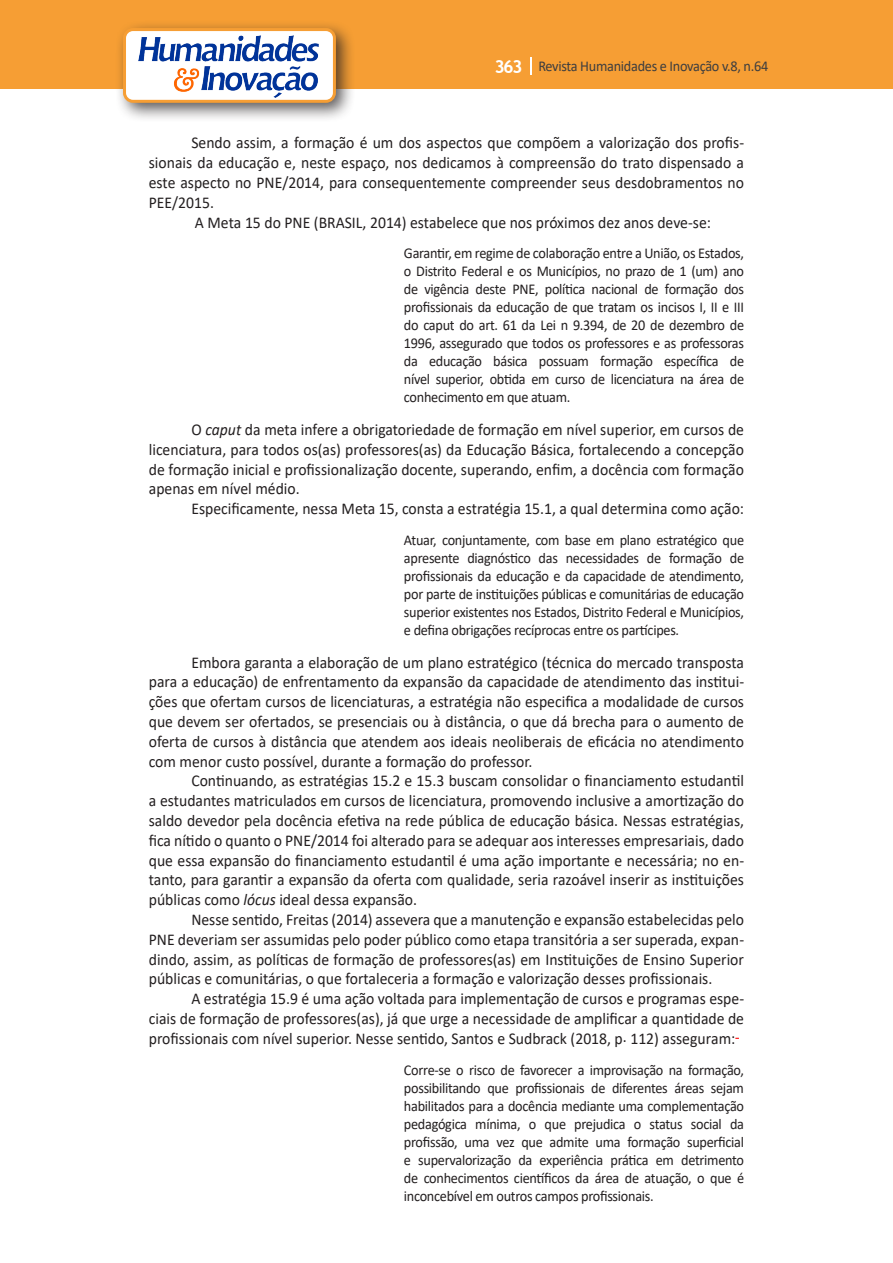
<style>
.page{position:relative;width:893px;height:1263px;background:#fff}
.page>*{position:absolute;margin:0;border:0;box-sizing:border-box;transform-origin:0 0}
.Texto{font:16.5px/19.8px "Calibri";color:#231f20;text-align:justify;scale:.95 1}
.citacao{font:15px/18px "Calibri";letter-spacing:-.02em;color:#231f20;text-align:justify;scale:.95 1}
.t1{font:15px "Calibri";letter-spacing:-.02em;color:#3e3e3f;scale:.95 1}
.s1{font-family:"Trebuchet MS";font-weight:700;font-size:18px;color:#fff}
.s2{font-style:italic}
</style>
<div class="page">
<div style="left:0;top:0;width:893px;height:88px;background:#f69e34"></div>
<svg style="left:530px;top:57px;width:2px;height:18px"></svg>
<div style="left:115px;top:20px;width:241px;height:103px;background:#231f20;opacity:.75"></div>
<div style="left:125px;top:30px;width:209px;height:71px;background:#fff;border-radius:9px"></div>
<img style="left:138px;top:35px;width:181px;height:62px">
<div style="left:123px;top:28px;width:213px;height:75px;border:3px solid #f69e34;border-radius:9px"></div>
<p class="t1" style="left:495px;top:56px;width:290px"><span class="s1">363</span> Revista Humanidades e Inovação v.8, n.64</p>
<p class="Texto" style="left:149px;top:133px;width:628px;text-indent:43px">Sendo assim, a formação é um dos aspectos que compõem a valorização dos profis&shy;sionais da educação e, neste espaço, nos dedicamos à compreensão do trato dispensado a este aspecto no PNE/2014, para consequentemente compreender seus desdobramentos no PEE/2015.</p>
<p class="Texto" style="left:195px;top:212px;width:545px">A Meta 15 do PNE (BRASIL, 2014) estabelece que nos próximos dez anos deve-se:</p>
<p class="citacao" style="left:404px;top:244px;width:360px">Garantir, em regime de colaboração entre a União, os Estados, o Distrito Federal e os Municípios, no prazo de 1 (um) ano de vigência deste PNE, política nacional de formação dos profissionais da educação de que tratam os incisos I, II e III do caput do art. 61 da Lei n 9.394, de 20 de dezembro de 1996, assegurado que todos os professores e as professoras da educação básica possuam formação específica de nível superior, obtida em curso de licenciatura na área de conhecimento em que atuam.</p>
<p class="Texto" style="left:149px;top:419px;width:628px;text-indent:43px">O <span class="s2">caput</span> da meta infere a obrigatoriedade de formação em nível superior, em cursos de licenciatura, para todos os(as) professores(as) da Educação Básica, fortalecendo a concepção de formação inicial e profissionalização docente, superando, enfim, a docência com formação apenas em nível médio.</p>
<p class="Texto" style="left:191px;top:498px;width:583px">Especificamente, nessa Meta 15, consta a estratégia 15.1, a qual determina como ação:</p>
<p class="citacao" style="left:404px;top:531px;width:360px">Atuar, conjuntamente, com base em plano estratégico que apresente diagnóstico das necessidades de formação de profissionais da educação e da capacidade de atendimento, por parte de instituições públicas e comunitárias de educação superior existentes nos Estados, Distrito Federal e Municípios, e defina obrigações recíprocas entre os partícipes.</p>
<p class="Texto" style="left:149px;top:652px;width:628px;text-indent:43px">Embora garanta a elaboração de um plano estratégico (técnica do mercado transposta para a educação) de enfrentamento da expansão da capacidade de atendimento das institui&shy;ções que ofertam cursos de licenciaturas, a estratégia não especifica a modalidade de cursos que devem ser ofertados, se presenciais ou à distância, o que dá brecha para o aumento de oferta de cursos à distância que atendem aos ideais neoliberais de eficácia no atendimento com menor custo possível, durante a formação do professor.</p>
<p class="Texto" style="left:149px;top:770px;width:628px;text-indent:43px">Continuando, as estratégias 15.2 e 15.3 buscam consolidar o financiamento estudantil a estudantes matriculados em cursos de licenciatura, promovendo inclusive a amortização do saldo devedor pela docência efetiva na rede pública de educação básica. Nessas estratégias, fica nítido o quanto o PNE/2014 foi alterado para se adequar aos interesses empresariais, dado que essa expansão do financiamento estudantil é uma ação importante e necessária; no en&shy;tanto, para garantir a expansão da oferta com qualidade, seria razoável inserir as instituições públicas como <span class="s2">lócus</span> ideal dessa expansão.</p>
<p class="Texto" style="left:149px;top:909px;width:628px;text-indent:43px">Nesse sentido, Freitas (2014) assevera que a manutenção e expansão estabelecidas pelo PNE deveriam ser assumidas pelo poder público como etapa transitória a ser superada, expan&shy;dindo, assim, as políticas de formação de professores(as) em Instituições de Ensino Superior públicas e comunitárias, o que fortaleceria a formação e valorização desses profissionais.</p>
<p class="Texto" style="left:149px;top:988px;width:628px;text-indent:43px">A estratégia 15.9 é uma ação voltada para implementação de cursos e programas espe&shy;ciais de formação de professores(as), já que urge a necessidade de amplificar a quantidade de profissionais com nível superior. Nesse sentido, Santos e Sudbrack (2018, p. 112) asseguram:</p>
<p class="citacao" style="left:404px;top:1060px;width:360px">Corre-se o risco de favorecer a improvisação na formação, possibilitando que profissionais de diferentes áreas sejam habilitados para a docência mediante uma complementação pedagógica mínima, o que prejudica o status social da profissão, uma vez que admite uma formação superficial e supervalorização da experiência prática em detrimento de conhecimentos científicos da área de atuação, o que é inconcebível em outros campos profissionais.</p>
</div>
